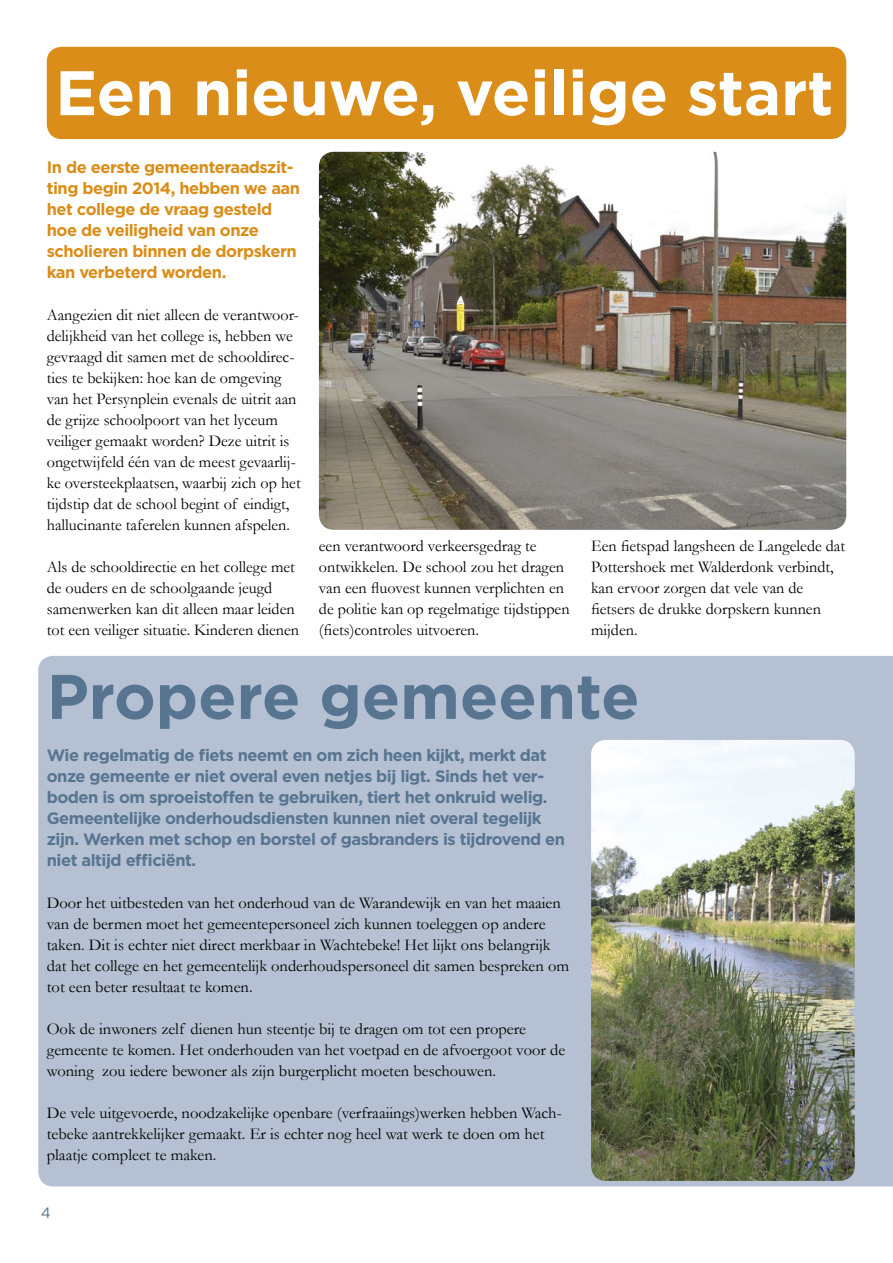
<style>
.page{position:relative;width:893px;height:1263px;background:#fff}
.page>*{position:absolute;margin:0;border:0;box-sizing:border-box;transform-origin:0 0}
.t1{font:700 62.85px "Gotham";color:#fff}
.t2{font:700 62.85px "Gotham";color:#577490}
.t3{font:16.5px/21px "Garamond";color:#000}
.t4{font:700 16.5px/21px "Gotham";letter-spacing:-.03em;color:#577490}
.t5{font:700 16.5px/21px "Gotham";letter-spacing:-.03em;color:#da8d18}
.t6{font:15px "Gotham";color:#577490}
</style>
<div class="page">
<div style="left:47px;top:47px;width:799px;height:92px;background:#da8d18;border-radius:15px"></div>
<div style="left:38px;top:656px;width:855px;height:530px;background:#b5c1d2"></div>
<img style="left:319px;top:152px;width:527px;height:378px">
<img style="left:591px;top:740px;width:264px;height:441px">
<h1 class="t1" style="left:55px;top:51px;width:780px">Een nieuwe, veilige start</h1>
<p class="t5" style="left:47px;top:156px;width:255px">In de eerste gemeenteraadszit&shy;ting begin 2014, hebben we aan het college de vraag gesteld hoe de veiligheid van onze scholieren binnen de dorpskern kan verbeterd worden.</p>
<p class="t3" style="left:47px;top:304px;width:255px">Aangezien dit niet alleen de verantwoor&shy;delijkheid van het college is, hebben we gevraagd dit samen met de schooldirec&shy;ties te bekijken: hoe kan de omgeving van het Persynplein evenals de uitrit aan de grijze schoolpoort van het lyceum veiliger gemaakt worden? Deze uitrit is ongetwijfeld één van de meest gevaarlij&shy;ke oversteekplaatsen, waarbij zich op het tijdstip dat de school begint of eindigt, hallucinante taferelen kunnen afspelen.</p>
<p class="t3" style="left:47px;top:556px;width:254px">Als de schooldirectie en het college met de ouders en de schoolgaande jeugd samenwerken kan dit alleen maar leiden tot een veiliger situatie. Kinderen dienen</p>
<p class="t3" style="left:319px;top:535px;width:252px">een verantwoord verkeersgedrag te ontwikkelen. De school zou het dragen van een fluovest kunnen verplichten en de politie kan op regelmatige tijdstippen (fiets)controles uitvoeren.</p>
<p class="t3" style="left:591px;top:535px;width:256px">Een fietspad langsheen de Langelede dat<br>Pottershoek met Walderdonk verbindt, kan ervoor zorgen dat vele van de fietsers de drukke dorpskern kunnen mijden.</p>
<h1 class="t2" style="left:47px;top:655px;width:594px">Propere gemeente</h1>
<p class="t4" style="left:47px;top:744px;width:520px">Wie regelmatig de fiets neemt en om zich heen kijkt, merkt dat onze gemeente er niet overal even netjes bij ligt. Sinds het ver&shy;boden is om sproeistoffen te gebruiken, tiert het onkruid welig.<br>Gemeentelijke onderhoudsdiensten kunnen niet overal tegelijk zijn. Werken met schop en borstel of gasbranders is tijdrovend en niet altijd efficiënt.</p>
<p class="t3" style="left:47px;top:892px;width:524px">Door het uitbesteden van het onderhoud van de Warandewijk en van het maaien van de bermen moet het gemeentepersoneel zich kunnen toeleggen op andere taken. Dit is echter niet direct merkbaar in Wachtebeke! Het lijkt ons belangrijk dat het college en het gemeentelijk onderhoudspersoneel dit samen bespreken om tot een beter resultaat te komen.</p>
<p class="t3" style="left:47px;top:1018px;width:520px">Ook de inwoners zelf dienen hun steentje bij te dragen om tot een propere gemeente te komen. Het onderhouden van het voetpad en de afvoergoot voor de woning zou iedere bewoner als zijn burgerplicht moeten beschouwen.</p>
<p class="t3" style="left:47px;top:1102px;width:517px">De vele uitgevoerde, noodzakelijke openbare (verfraaiings)werken hebben Wach&shy;tebeke aantrekkelijker gemaakt. Er is echter nog heel wat werk te doen om het plaatje compleet te maken.</p>
<p class="t6" style="left:41px;top:1203px;width:12px">4</p>
</div>
